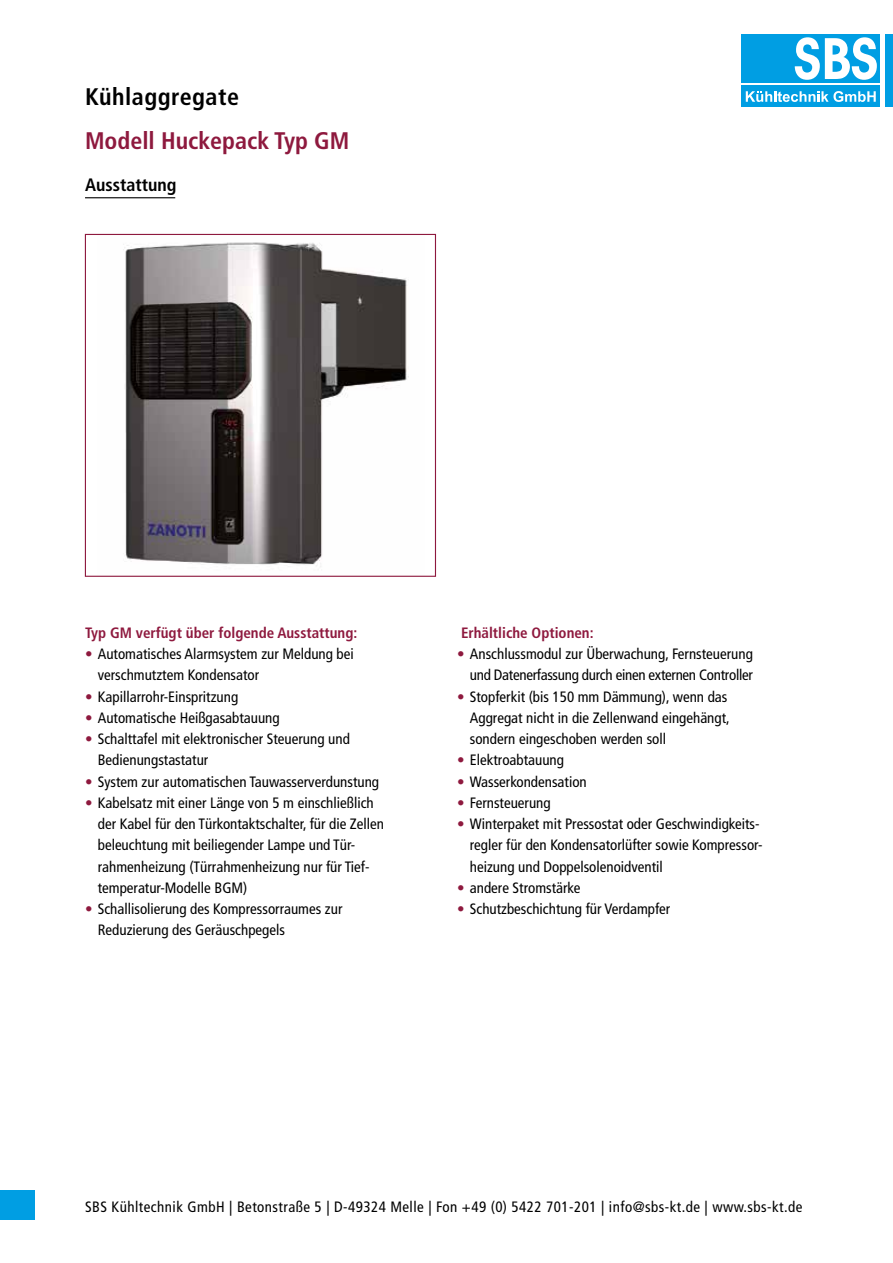
<style>
.page{position:relative;width:893px;height:1263px;background:#fff}
.page>*{position:absolute;margin:0;border:0;box-sizing:border-box;transform-origin:0 0}
.t1{font:700 condensed 24px "Frutiger";color:#8e193e}
.t2{font:700 condensed 24px "Frutiger";letter-spacing:.02em;color:#000}
.t3{font:700 condensed 18px "Frutiger";color:#000}
.t4{font:condensed 15px/21.3px "Frutiger";color:#000}
.t5{font:condensed 15px "Frutiger";letter-spacing:.03em;color:#000}
.t6{font:condensed 15px/21.3px "Frutiger";letter-spacing:-.02em;color:#000;text-align:right}
.t7{font:700 condensed 15px "Frutiger";color:#8e193e}
.s1{color:#8e193e}
</style>
<div class="page">
<img style="left:123px;top:242px;width:286px;height:325px">
<div style="left:85px;top:234px;width:351px;height:343px;border:1px solid #8e193e"></div>
<div style="left:0;top:1189px;width:34px;height:30px;background:#009ee3"></div>
<hr style="left:85px;top:197px;width:90px;height:1px;background:#000">
<div style="left:741px;top:34px;width:138px;height:72px;background:#009ee3"></div>
<svg style="left:795px;top:37px;width:82px;height:43px"></svg>
<div style="left:886px;top:34px;width:7px;height:72px;background:#009ee3"></div>
<svg style="left:746px;top:91px;width:130px;height:11px"></svg>
<hr style="left:741px;top:83px;width:139px;height:2px;background:#fff">
<h1 class="t2" style="left:85px;top:83px;width:156px">Kühlaggregate</h1>
<h1 class="t1" style="left:85px;top:126px;width:266px">Modell Huckepack Typ GM</h1>
<p class="t3" style="left:85px;top:174px;width:93px">Ausstattung</p>
<p class="t7" style="left:85px;top:624px;width:274px">Typ GM verfügt über folgende Ausstattung:</p>
<p class="t4" style="left:98px;top:643px;width:258px;text-indent:-13px"><span class="s1">•</span> Automatisches Alarmsystem zur Meldung bei verschmutztem Kondensator</p>
<p class="t4" style="left:85px;top:686px;width:155px"><span class="s1">•</span> Kapillarrohr-Einspritzung</p>
<p class="t4" style="left:85px;top:707px;width:196px"><span class="s1">•</span> Automatische Heißgasabtauung</p>
<p class="t4" style="left:98px;top:728px;width:254px;text-indent:-13px"><span class="s1">•</span> Schalttafel mit elektronischer Steuerung und<br>Bedienungstastatur</p>
<p class="t4" style="left:85px;top:771px;width:296px"><span class="s1">•</span> System zur automatischen Tauwasserverdunstung</p>
<p class="t4" style="left:98px;top:792px;width:288px;text-indent:-13px"><span class="s1">•</span> Kabelsatz mit einer Länge von 5 m einschließlich der Kabel für den Türkontaktschalter, für die Zellen beleuchtung mit beiliegender Lampe und Tür&shy;rahmenheizung (Türrahmenheizung nur für Tief&shy;temperatur-Modelle BGM)</p>
<p class="t4" style="left:98px;top:898px;width:246px;text-indent:-13px"><span class="s1">•</span> Schallisolierung des Kompressorraumes zur<br>Reduzierung des Geräuschpegels</p>
<p class="t7" style="left:461px;top:624px;width:134px">Erhältliche Optionen:</p>
<p class="t6" style="left:457px;top:643px;width:297px"><span class="s1">•</span> Anschlussmodul zur Überwachung, Fernsteuerung und Datenerfassung durch einen externen Controller</p>
<p class="t4" style="left:470px;top:686px;width:261px;text-indent:-13px"><span class="s1">•</span> Stopferkit (bis 150 mm Dämmung), wenn das<br>Aggregat nicht in die Zellenwand eingehängt, sondern eingeschoben werden soll</p>
<p class="t4" style="left:457px;top:750px;width:108px"><span class="s1">•</span> Elektroabtauung</p>
<p class="t4" style="left:457px;top:771px;width:131px"><span class="s1">•</span> Wasserkondensation</p>
<p class="t4" style="left:457px;top:792px;width:95px"><span class="s1">•</span> Fernsteuerung</p>
<p class="t4" style="left:470px;top:813px;width:294px;text-indent:-13px"><span class="s1">•</span> Winterpaket mit Pressostat oder Geschwindigkeits&shy;regler für den Kondensatorlüfter sowie Kompressor&shy;heizung und Doppelsolenoidventil</p>
<p class="t4" style="left:457px;top:877px;width:125px"><span class="s1">•</span> andere Stromstärke</p>
<p class="t4" style="left:457px;top:898px;width:215px"><span class="s1">•</span> Schutzbeschichtung für Verdampfer</p>
<p class="t5" style="left:85px;top:1198px;width:719px">SBS Kühltechnik GmbH | Betonstraße 5 | D-49324 Melle | Fon +49 (0) 5422 701-201 | info@sbs-kt.de | www.sbs-kt.de</p>
</div>
